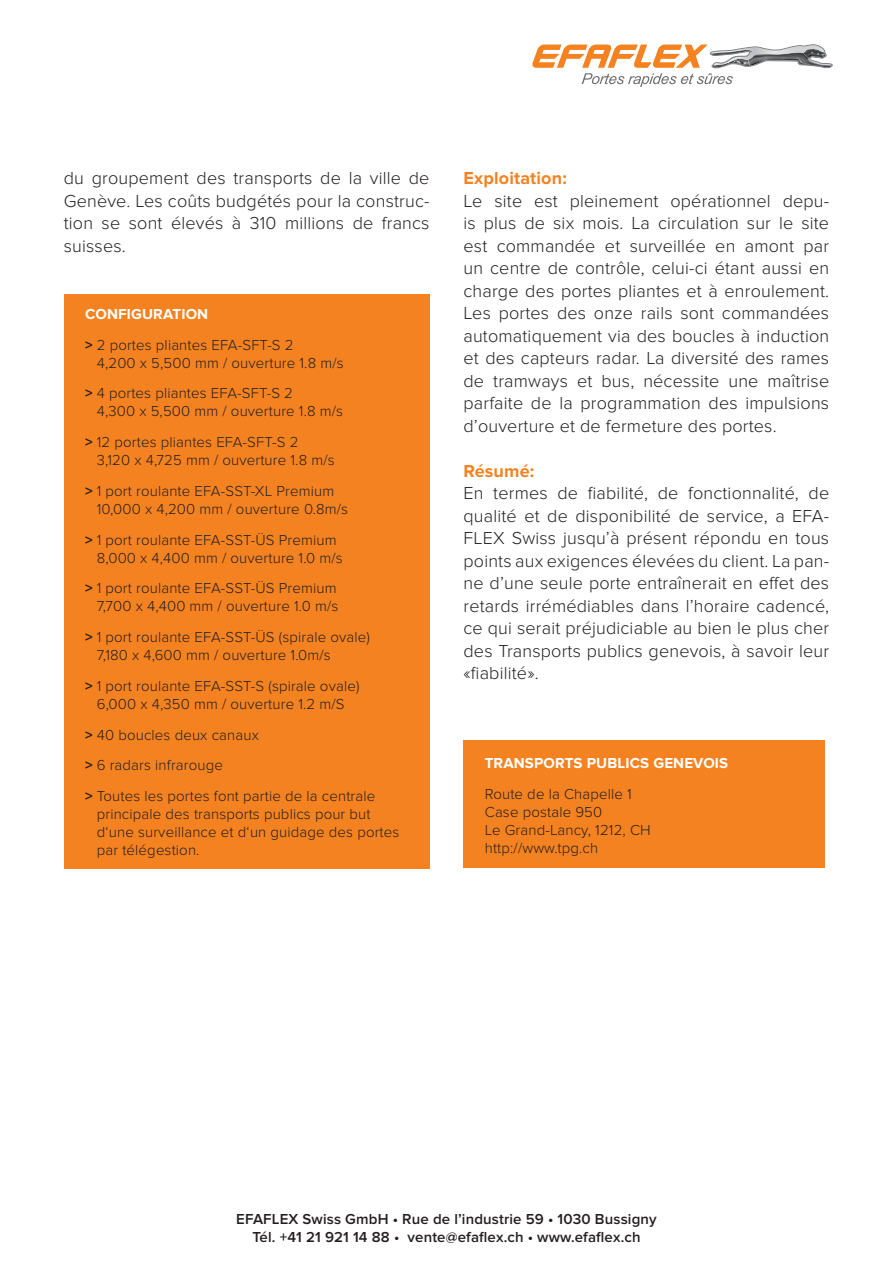
<style>
.page{position:relative;width:893px;height:1263px;background:#fff}
.page>*{position:absolute;margin:0;border:0;box-sizing:border-box;transform-origin:0 0}
.t1{font:300 18px/22.5px "Proxima Nova";letter-spacing:.01em;color:#231f20;text-align:justify}
.t2{font:700 18px "Proxima Nova";letter-spacing:.01em;color:#f58220}
.t3{font:300 15px/30.8px "Proxima Nova";letter-spacing:.01em;color:#231f20}
.t4{font:600 15px/18px "Proxima Nova";letter-spacing:.01em;color:#231f20;text-align:center}
.t5{font:700 15px "Proxima Nova";letter-spacing:.01em;color:#fff}
.s1{font-weight:700;color:#fff}
.s2{font-weight:700}
</style>
<div class="page">
<div style="left:463px;top:741px;width:362px;height:127px;background:#f58220"></div>
<div style="left:64px;top:294px;width:365px;height:574px;background:#f58220"></div>
<svg style="left:532px;top:45px;width:301px;height:42px"></svg>
<p class="t1" style="left:64px;top:168px;width:367px">du groupement des transports de la ville de Genève. Les coûts budgétés pour la construc&shy;tion se sont élevés à 310 millions de francs suisses.</p>
<p class="t2" style="left:463px;top:171px;width:105px">Exploitation:</p>
<p class="t1" style="left:463px;top:190px;width:367px">Le site est pleinement opérationnel depu&shy;is plus de six mois. La circulation sur le site est commandée et surveillée en amont par un centre de contrôle, celui-ci étant aussi en charge des portes pliantes et à enroulement.<br>Les portes des onze rails sont commandées automatiquement via des boucles à induction et des capteurs radar. La diversité des rames de tramways et bus, nécessite une maîtrise parfaite de la programmation des impulsions d’ouverture et de fermeture des portes.</p>
<p class="t2" style="left:463px;top:463px;width:72px">Résumé:</p>
<p class="t1" style="left:463px;top:483px;width:367px">En termes de fiabilité, de fonctionnalité, de qualité et de disponibilité de service, a EFA-FLEX Swiss jusqu’à présent répondu en tous points aux exigences élevées du client. La pan&shy;ne d’une seule porte entraînerait en effet des retards irrémédiables dans l’horaire cadencé, ce qui serait préjudiciable au bien le plus cher des Transports publics genevois, à savoir leur «fiabilité».</p>
<p class="t3" style="left:85px;top:299px;width:210px"><span class="s1">CONFIGURATION<br></span><span class="s2">&gt;</span> 2 portes pliantes EFA-SFT-S 2</p>
<p class="t3" style="left:85px;top:348px;width:260px;text-indent:12px">4,200 x 5,500 mm / ouverture 1.8 m/s <span class="s2">&gt;</span> 4 portes pliantes EFA-SFT-S 2</p>
<p class="t3" style="left:85px;top:396px;width:260px;text-indent:12px">4,300 x 5,500 mm / ouverture 1.8 m/s <span class="s2">&gt;</span> 12 portes pliantes EFA-SFT-S 2</p>
<p class="t3" style="left:85px;top:445px;width:251px;text-align:right">3,120 x 4,725 mm / ouverture 1.8 m/s<br><span class="s2">&gt;</span> 1 port roulante EFA-SST-XL Premium</p>
<p class="t3" style="left:85px;top:494px;width:265px;text-indent:12px">10,000 x 4,200 mm / ouverture 0.8m/s <span class="s2">&gt;</span> 1 port roulante EFA-SST-ÜS Premium</p>
<p class="t3" style="left:85px;top:543px;width:259px;text-indent:12px">8,000 x 4,400 mm / ouverture 1.0 m/s <span class="s2">&gt;</span> 1 port roulante EFA-SST-ÜS Premium</p>
<p class="t3" style="left:85px;top:591px;width:286px;text-indent:12px">7,700 x 4,400 mm / ouverture 1.0 m/s<br><span class="s2">&gt;</span> 1 port roulante EFA-SST-ÜS (spirale ovale)</p>
<p class="t3" style="left:85px;top:640px;width:276px;text-indent:12px">7,180 x 4,600 mm / ouverture 1.0m/s<br><span class="s2">&gt;</span> 1 port roulante EFA-SST-S (spirale ovale)</p>
<p class="t3" style="left:85px;top:689px;width:292px;text-indent:12px">6,000 x 4,350 mm / ouverture 1.2 m/S<br><span class="s2">&gt;</span> 40 boucles deux canaux<br><span class="s2">&gt;</span> 6 radars infrarouge<br><span class="s2">&gt;</span> Toutes les portes font partie de la centrale</p>
<p class="t3" style="left:97px;top:806px;width:304px;line-height:18px">principale des transports publics pour but d‘une surveillance et d‘un guidage des portes par télégestion.</p>
<p class="t5" style="left:485px;top:757px;width:245px">TRANSPORTS PUBLICS GENEVOIS</p>
<p class="t3" style="left:485px;top:785px;width:168px;line-height:18px">Route de la Chapelle 1<br>Case postale 950<br>Le Grand-Lancy, 1212, CH http://www.tpg.ch</p>
<p class="t4" style="left:236px;top:1210px;width:422px">EFAFLEX Swiss GmbH • Rue de l’industrie 59 • 1030 Bussigny<br>Tél. +41 21 921 14 88 • vente@efaflex.ch • www.efaflex.ch</p>
</div>
